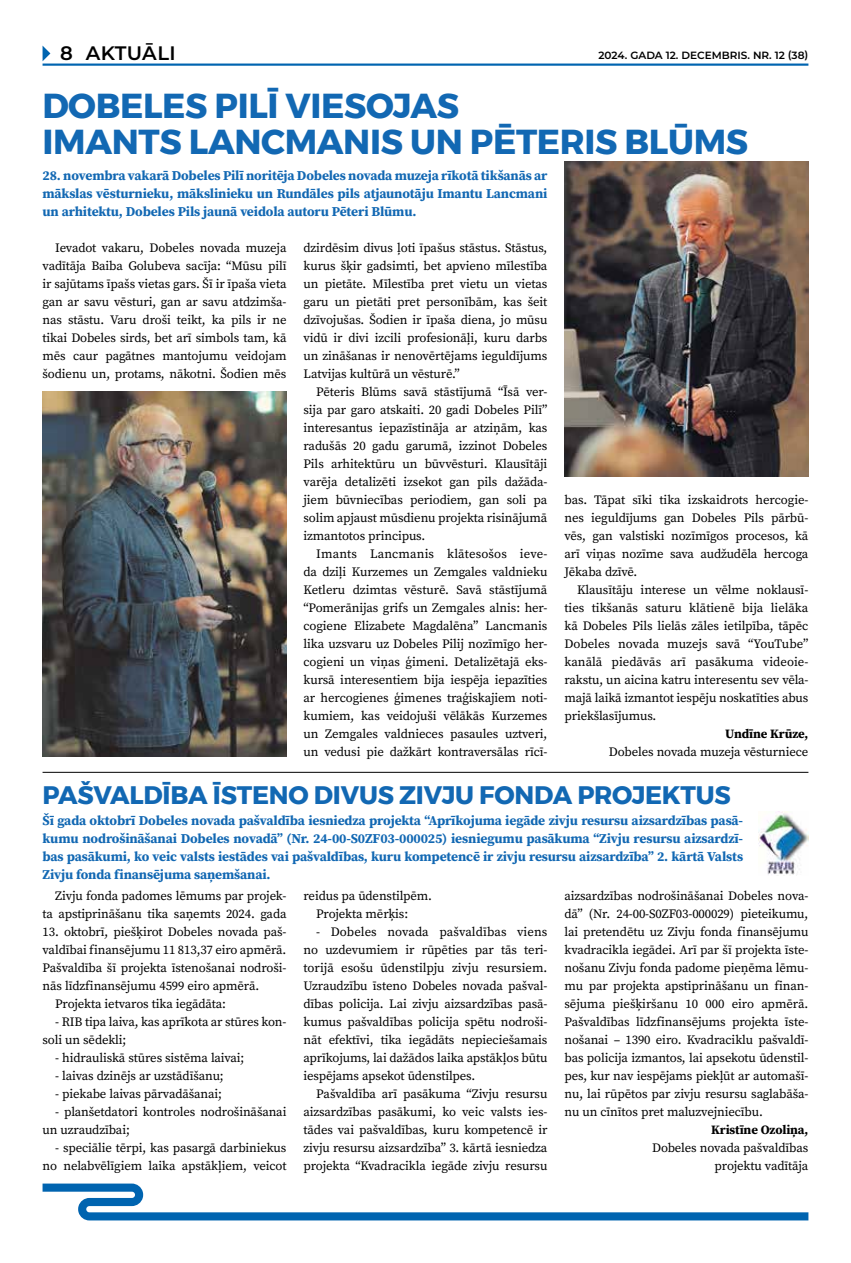
<style>
.page{position:relative;width:851px;height:1263px;background:#fff}
.page>*{position:absolute;margin:0;border:0;box-sizing:border-box;transform-origin:0 0}
.t1{font:700 34.5px/36px "Montserrat";letter-spacing:-.01em;color:#1268b3}
.t2{font:700 25.2px "Montserrat";letter-spacing:-.01em;color:#1268b3}
.t3{font:600 19.5px "Montserrat";letter-spacing:.02em;color:#000}
.t4{font:700 13.5px/18px "Source Serif Pro";letter-spacing:-.01em;color:#1268b3;text-align:justify}
.t5{font:12.75px/18px "Source Serif Pro";letter-spacing:-.01em;color:#000;text-align:justify}
.t6{font:700 12.75px "Source Serif Pro";letter-spacing:-.01em;color:#000}
.t7{font:600 10.5px "Montserrat";color:#000}
</style>
<div class="page">
<hr style="left:43px;top:64px;width:765px;height:2px;background:#0064b0">
<svg style="left:43px;top:46px;width:7px;height:15px"></svg>
<svg style="left:43px;top:1183px;width:765px;height:37px"></svg>
<img style="left:758px;top:811px;width:50px;height:64px">
<img style="left:43px;top:392px;width:243px;height:365px">
<img style="left:564px;top:162px;width:244px;height:315px">
<hr style="left:43px;top:772px;width:765px;height:1px;background:#000">
<h3 class="t3" style="left:60px;top:39px;width:117px">8 AKTUĀLI</h3>
<p class="t7" style="left:598px;top:47px;width:211px">2024. GADA 12. DECEMBRIS. NR. 12 (38)</p>
<h1 class="t1" style="left:43px;top:88px;width:707px">DOBELES PILĪ VIESOJAS<br>IMANTS LANCMANIS UN PĒTERIS BLŪMS</h1>
<p class="t4" style="left:43px;top:166px;width:506px">28. novembra vakarā Dobeles Pilī noritēja Dobeles novada muzeja rīkotā tikšanās ar mākslas vēsturnieku, mākslinieku un Rundāles pils atjaunotāju Imantu Lancmani un arhitektu, Dobeles Pils jaunā veidola autoru Pēteri Blūmu.</p>
<p class="t5" style="left:43px;top:239px;width:245px;text-indent:13px">Ievadot vakaru, Dobeles novada muzeja vadītāja Baiba Golubeva sacīja: “Mūsu pilī ir sajūtams īpašs vietas gars. Šī ir īpaša vieta gan ar savu vēsturi, gan ar savu atdzimša&shy;nas stāstu. Varu droši teikt, ka pils ir ne tikai Dobeles sirds, bet arī simbols tam, kā mēs caur pagātnes mantojumu veidojam šodienu un, protams, nākotni. Šodien mēs</p>
<p class="t5" style="left:303px;top:239px;width:245px">dzirdēsim divus ļoti īpašus stāstus. Stāstus, kurus šķir gadsimti, bet apvieno mīlestība un pietāte. Mīlestība pret vietu un vietas garu un pietāti pret personībām, kas šeit dzīvojušas. Šodien ir īpaša diena, jo mūsu vidū ir divi izcili profesionāļi, kuru darbs un zināšanas ir nenovērtējams ieguldījums Latvijas kultūrā un vēsturē.”</p>
<p class="t5" style="left:303px;top:383px;width:245px;text-indent:13px">Pēteris Blūms savā stāstījumā “Īsā ver&shy;sija par garo atskaiti. 20 gadi Dobeles Pilī” interesantus iepazīstināja ar atziņām, kas radušās 20 gadu garumā, izzinot Dobeles Pils arhitektūru un būvvēsturi. Klausītāji varēja detalizēti izsekot gan pils dažāda&shy;jiem būvniecības periodiem, gan soli pa solim apjaust mūsdienu projekta risinājumā izmantotos principus.</p>
<p class="t5" style="left:303px;top:545px;width:245px;text-indent:13px">Imants Lancmanis klātesošos ieve&shy;da dziļi Kurzemes un Zemgales valdnieku Ketleru dzimtas vēsturē. Savā stāstījumā “Pomerānijas grifs un Zemgales alnis: her&shy;cogiene Elizabete Magdalēna” Lancmanis lika uzsvaru uz Dobeles Pilij nozīmīgo her&shy;cogieni un viņas ģimeni. Detalizētajā eks&shy;kursā interesentiem bija iespēja iepazīties ar hercogienes ģimenes traģiskajiem noti&shy;kumiem, kas veidojuši vēlākās Kurzemes un Zemgales valdnieces pasaules uztveri, un vedusi pie dažkārt kontraversālas rīcī-</p>
<p class="t5" style="left:564px;top:491px;width:245px">bas. Tāpat sīki tika izskaidrots hercogie&shy;nes ieguldījums gan Dobeles Pils pārbū&shy;vēs, gan valstiski nozīmīgos procesos, kā arī viņas nozīme sava audžudēla hercoga Jēkaba dzīvē.</p>
<p class="t5" style="left:564px;top:581px;width:245px;text-indent:13px">Klausītāju interese un vēlme noklausī&shy;ties tikšanās saturu klātienē bija lielāka kā Dobeles Pils lielās zāles ietilpība, tāpēc Dobeles novada muzejs savā “YouTube” kanālā piedāvās arī pasākuma videoie&shy;rakstu, un aicina katru interesentu sev vēla&shy;majā laikā izmantot iespēju noskatīties abus priekšlasījumus.</p>
<p class="t6" style="left:725px;top:725px;width:85px">Undīne Krūze,</p>
<p class="t5" style="left:608px;top:743px;width:201px">Dobeles novada muzeja vēsturniece</p>
<h2 class="t2" style="left:43px;top:775px;width:689px">PAŠVALDĪBA ĪSTENO DIVUS ZIVJU FONDA PROJEKTUS</h2>
<p class="t4" style="left:43px;top:811px;width:702px">Šī gada oktobrī Dobeles novada pašvaldība iesniedza projekta “Aprīkojuma iegāde zivju resursu aizsardzības pasā&shy;kumu nodrošināšanai Dobeles novadā” (Nr. 24-00-S0ZF03-000025) iesniegumu pasākuma “Zivju resursu aizsardzī&shy;bas pasākumi, ko veic valsts iestādes vai pašvaldības, kuru kompetencē ir zivju resursu aizsardzība” 2. kārtā Valsts Zivju fonda finansējuma saņemšanai.</p>
<p class="t5" style="left:43px;top:887px;width:245px;text-align:right">Zivju fonda padomes lēmums par projek&shy;ta apstiprināšanu tika saņemts 2024. gada</p>
<p class="t5" style="left:43px;top:923px;width:245px">13. oktobrī, piešķirot Dobeles novada paš-</p>
<p class="t5" style="left:43px;top:941px;width:245px">valdībai finansējumu 11 813,37 eiro apmērā.</p>
<p class="t5" style="left:43px;top:959px;width:245px">Pašvaldība šī projekta īstenošanai nodroši-</p>
<p class="t5" style="left:43px;top:977px;width:218px">nās līdzfinansējumu 4599 eiro apmērā.</p>
<p class="t5" style="left:55px;top:995px;width:172px">Projekta ietvaros tika iegādāta:</p>
<p class="t5" style="left:43px;top:1013px;width:245px;text-indent:13px">- RIB tipa laiva, kas aprīkota ar stūres kon&shy;soli un sēdekli;</p>
<p class="t5" style="left:55px;top:1049px;width:190px">- hidrauliskā stūres sistēma laivai;</p>
<p class="t5" style="left:55px;top:1067px;width:170px">- laivas dzinējs ar uzstādīšanu;</p>
<p class="t5" style="left:55px;top:1085px;width:168px">- piekabe laivas pārvadāšanai;</p>
<p class="t5" style="left:43px;top:1103px;width:245px;text-indent:13px">- planšetdatori kontroles nodrošināšanai un uzraudzībai;</p>
<p class="t5" style="left:43px;top:1139px;width:245px;text-align:right">- speciālie tērpi, kas pasargā darbiniekus no nelabvēlīgiem laika apstākļiem, veicot</p>
<p class="t5" style="left:316px;top:887px;width:117px;text-indent:-13px">reidus pa ūdenstilpēm.<br>Projekta mērķis:</p>
<p class="t5" style="left:303px;top:923px;width:245px;text-indent:13px">- Dobeles novada pašvaldības viens no uzdevumiem ir rūpēties par tās teri&shy;torijā esošu ūdenstilpju zivju resursiem.<br>Uzraudzību īsteno Dobeles novada pašval&shy;dības policija. Lai zivju aizsardzības pasā&shy;kumus pašvaldības policija spētu nodroši&shy;nāt efektīvi, tika iegādāts nepieciešamais aprīkojums, lai dažādos laika apstākļos būtu iespējams apsekot ūdenstilpes.</p>
<p class="t5" style="left:303px;top:1085px;width:245px;text-indent:13px">Pašvaldība arī pasākuma “Zivju resursu aizsardzības pasākumi, ko veic valsts ies&shy;tādes vai pašvaldības, kuru kompetencē ir zivju resursu aizsardzība” 3. kārtā iesniedza projekta “Kvadracikla iegāde zivju resursu</p>
<p class="t5" style="left:564px;top:887px;width:245px">aizsardzības nodrošināšanai Dobeles nova&shy;dā” (Nr. 24-00-S0ZF03-000029) pieteikumu, lai pretendētu uz Zivju fonda finansējumu kvadracikla iegādei. Arī par šī projekta īste&shy;nošanu Zivju fonda padome pieņēma lēmu&shy;mu par projekta apstiprināšanu un finan&shy;sējuma piešķiršanu 10 000 eiro apmērā.<br>Pašvaldības līdzfinansējums projekta īste&shy;nošanai – 1390 eiro. Kvadraciklu pašvaldī&shy;bas policija izmantos, lai apsekotu ūdenstil&shy;pes, kur nav iespējams piekļūt ar automašī&shy;nu, lai rūpētos par zivju resursu saglabāša&shy;nu un cīnītos pret maluzvejniecību.</p>
<p class="t6" style="left:711px;top:1121px;width:99px">Kristīne Ozoliņa,</p>
<p class="t5" style="left:652px;top:1139px;width:158px;text-align:right">Dobeles novada pašvaldības projektu vadītāja</p>
</div>
